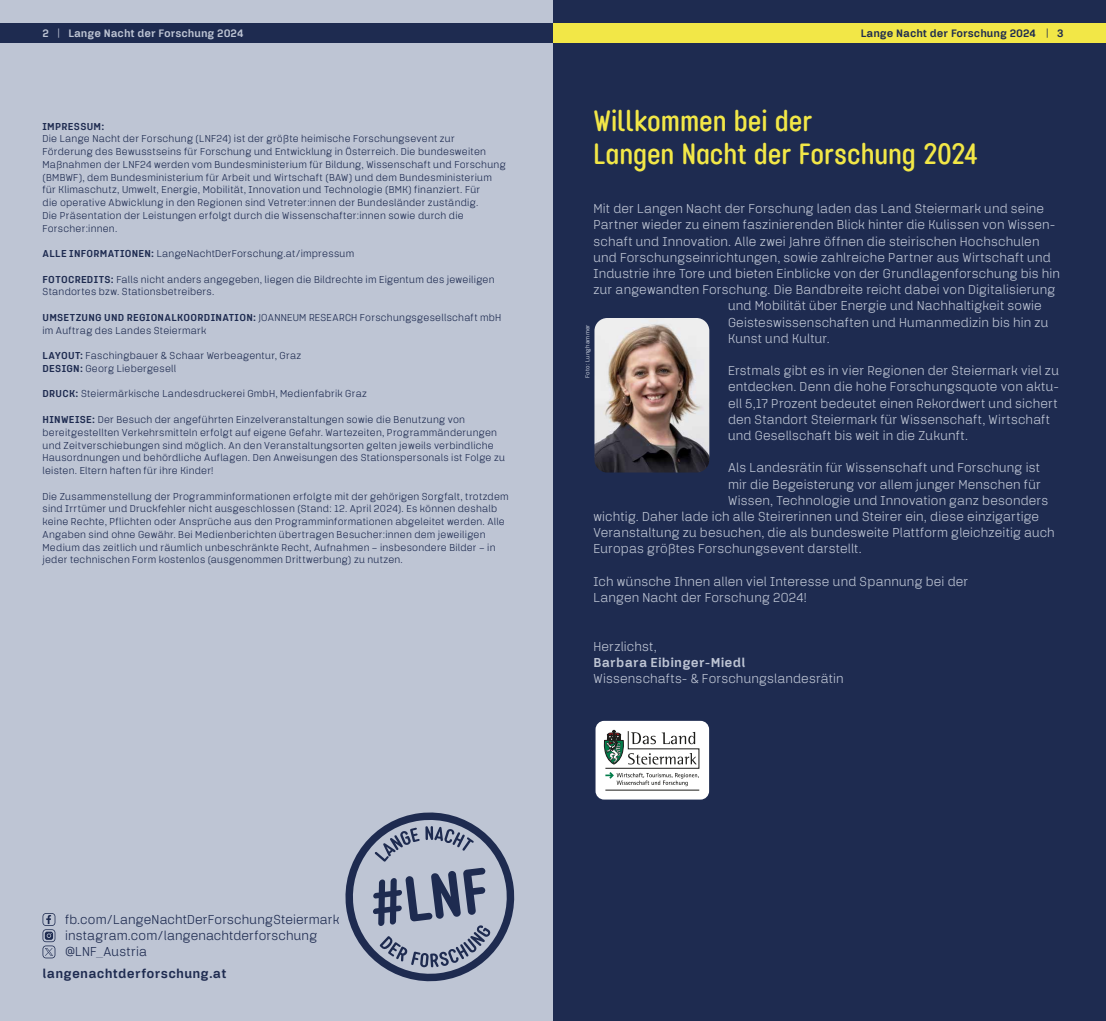
<style>
.page{position:relative;width:1106px;height:1021px;background:#fff}
.page>*{position:absolute;margin:0;border:0;box-sizing:border-box;transform-origin:0 0}
.t1{font:700 30px/33px "Benelux";letter-spacing:-.005em;color:#f2e747}
.t2{font:13.5px/16.2px "Klamp 205";letter-spacing:.015em;color:#bec5d4}
.t3{font:13.5px/16.2px "Klamp 205";letter-spacing:.015em;color:#1e2b50}
.t4{font:700 13.5px "Klamp 205";letter-spacing:.02em;color:#1e2b50}
.t5{font:700 13.5px "Klamp 205";letter-spacing:.015em;color:#bec5d4}
.t6{font:700 11.25px "Klamp 205";color:#bec5d4}
.t7{font:700 11.25px "Klamp 205";color:#1e2b50}
.t8{font:11.25px "Klamp 205";color:#bec5d4}
.t9{font:10.5px/12.8px "Klamp 205";letter-spacing:.025em;color:#1e2b50}
.t10{font:700 10.5px "Klamp 205";letter-spacing:.025em;color:#1e2b50}
.t11{font:500 6px "Klamp 205";letter-spacing:.035em;color:#bec5d4}
.s1{font-weight:400}
.s2{font-weight:700}
</style>
<div class="page">
<div style="left:0;top:0;width:1106px;height:1020px;background:#bec5d4"></div>
<div style="left:0;top:23px;width:553px;height:20px;background:#1e2b50"></div>
<svg style="left:345px;top:812px;width:170px;height:170px"></svg>
<div style="left:553px;top:0;width:553px;height:1020px;background:#1e2b50"></div>
<div style="left:553px;top:23px;width:553px;height:20px;background:#f2e747"></div>
<img style="left:594px;top:318px;width:115px;height:154px">
<div style="left:595px;top:720px;width:114px;height:79px;background:#fff;border-radius:9px"></div>
<hr style="left:605px;top:789px;width:94px;height:1px;background:#1d1d1b">
<svg style="left:603px;top:729px;width:96px;height:57px"></svg>
<svg style="left:43px;top:913px;width:12px;height:45px"></svg>
<p class="t6" style="left:43px;top:27px;width:202px">2 <span class="s1">|</span> Lange Nacht der Forschung 2024</p>
<p class="t8" style="left:1045px;top:26px;width:19px">| <span class="s2">3</span></p>
<p class="t7" style="left:860px;top:27px;width:176px">Lange Nacht der Forschung 2024</p>
<p class="t10" style="left:43px;top:120px;width:63px">IMPRESSUM:</p>
<p class="t9" style="left:43px;top:133px;width:465px">Die Lange Nacht der Forschung (LNF24) ist der größte heimische Forschungsevent zur Förderung des Bewusstseins für Forschung und Entwicklung in Österreich. Die bundesweiten Maßnahmen der LNF24 werden vom Bundesministerium für Bildung, Wissenschaft und Forschung (BMBWF), dem Bundesministerium für Arbeit und Wirtschaft (BAW) und dem Bundesministerium für Klimaschutz, Umwelt, Energie, Mobilität, Innovation und Technologie (BMK) finanziert. Für<br>die operative Abwicklung in den Regionen sind Vetreter:innen der Bundesländer zuständig.<br>Die Präsentation der Leistungen erfolgt durch die Wissenschafter:innen sowie durch die Forscher:innen.</p>
<p class="t9" style="left:43px;top:247px;width:313px"><span class="s2">ALLE INFORMATIONEN:</span> LangeNachtDerForschung.at/impressum</p>
<p class="t9" style="left:43px;top:273px;width:453px"><span class="s2">FOTOCREDITS:</span> Falls nicht anders angegeben, liegen die Bildrechte im Eigentum des jeweiligen<br>Standortes bzw. Stationsbetreibers.</p>
<p class="t9" style="left:43px;top:311px;width:460px"><span class="s2">UMSETZUNG UND REGIONALKOORDINATION:</span> JOANNEUM RESEARCH Forschungsgesellschaft mbH im Auftrag des Landes Steiermark</p>
<p class="t9" style="left:43px;top:349px;width:260px"><span class="s2">LAYOUT:</span> Faschingbauer &amp; Schaar Werbeagentur, Graz<br><span class="s2">DESIGN:</span> Georg Liebergesell</p>
<p class="t9" style="left:43px;top:388px;width:326px"><span class="s2">DRUCK:</span> Steiermärkische Landesdruckerei GmbH, Medienfabrik Graz</p>
<p class="t9" style="left:43px;top:413px;width:464px"><span class="s2">HINWEISE:</span> Der Besuch der angeführten Einzelveranstaltungen sowie die Benutzung von bereitgestellten Verkehrsmitteln erfolgt auf eigene Gefahr. Wartezeiten, Programmänderungen und Zeitverschiebungen sind möglich. An den Veranstaltungsorten gelten jeweils verbindliche Hausordnungen und behördliche Auflagen. Den Anweisungen des Stationspersonals ist Folge zu leisten. Eltern haften für ihre Kinder!</p>
<p class="t9" style="left:43px;top:490px;width:467px">Die Zusammenstellung der Programminformationen erfolgte mit der gehörigen Sorgfalt, trotzdem sind Irrtümer und Druckfehler nicht ausgeschlossen (Stand: 12. April 2024). Es können deshalb keine Rechte, Pflichten oder Ansprüche aus den Programminformationen abgeleitet werden. Alle Angaben sind ohne Gewähr. Bei Medienberichten übertragen Besucher:innen dem jeweiligen Medium das zeitlich und räumlich unbeschränkte Recht, Aufnahmen – insbesondere Bilder – in jeder technischen Form kostenlos (ausgenommen Drittwerbung) zu nutzen.</p>
<h1 class="t1" style="left:593px;top:106px;width:386px">Willkommen bei der<br>Langen Nacht der Forschung 2024</h1>
<p class="t2" style="left:593px;top:201px;width:452px">Mit der Langen Nacht der Forschung laden das Land Steiermark und seine</p>
<p class="t2" style="left:593px;top:217px;width:463px">Partner wieder zu einem faszinierenden Blick hinter die Kulissen von Wissen-</p>
<p class="t2" style="left:593px;top:233px;width:447px">schaft und Innovation. Alle zwei Jahre öffnen die steirischen Hochschulen</p>
<p class="t2" style="left:593px;top:249px;width:459px">und Forschungseinrichtungen, sowie zahlreiche Partner aus Wirtschaft und</p>
<p class="t2" style="left:593px;top:266px;width:468px">Industrie ihre Tore und bieten Einblicke von der Grundlagenforschung bis hin</p>
<p class="t2" style="left:593px;top:282px;width:463px">zur angewandten Forschung. Die Bandbreite reicht dabei von Digitalisierung</p>
<p class="t2" style="left:728px;top:298px;width:315px">und Mobilität über Energie und Nachhaltigkeit sowie</p>
<p class="t2" style="left:728px;top:314px;width:322px">Geisteswissenschaften und Humanmedizin bis hin zu</p>
<p class="t2" style="left:728px;top:330px;width:103px">Kunst und Kultur.</p>
<p class="t2" style="left:728px;top:363px;width:332px">Erstmals gibt es in vier Regionen der Steiermark viel zu entdecken. Denn die hohe Forschungsquote von aktu&shy;ell 5,17 Prozent bedeutet einen Rekordwert und sichert den Standort Steiermark für Wissenschaft, Wirtschaft und Gesellschaft bis weit in die Zukunft.</p>
<p class="t2" style="left:728px;top:460px;width:313px">Als Landesrätin für Wissenschaft und Forschung ist</p>
<p class="t2" style="left:728px;top:476px;width:314px">mir die Begeisterung vor allem junger Menschen für</p>
<p class="t2" style="left:728px;top:492px;width:322px">Wissen, Technologie und Innovation ganz besonders</p>
<p class="t2" style="left:593px;top:509px;width:447px">wichtig. Daher lade ich alle Steirerinnen und Steirer ein, diese einzigartige</p>
<p class="t2" style="left:593px;top:525px;width:463px">Veranstaltung zu besuchen, die als bundesweite Plattform gleichzeitig auch</p>
<p class="t2" style="left:593px;top:541px;width:270px">Europas größtes Forschungsevent darstellt.</p>
<p class="t2" style="left:593px;top:573px;width:376px">Ich wünsche Ihnen allen viel Interesse und Spannung bei der<br>Langen Nacht der Forschung 2024!</p>
<p class="t2" style="left:593px;top:638px;width:65px">Herzlichst,</p>
<p class="t5" style="left:593px;top:655px;width:154px">Barbara Eibinger-Miedl</p>
<p class="t2" style="left:593px;top:671px;width:251px">Wissenschafts- &amp; Forschungslandesrätin</p>
<p class="t11" style="left:584px;top:378px;width:55px;rotate:-90deg">Foto: Lunghammer</p>
<p class="t3" style="left:65px;top:911px;width:276px">fb.com/LangeNachtDerForschungSteiermark instagram.com/langenachtderforschung @LNF_Austria</p>
<p class="t4" style="left:43px;top:966px;width:185px">langenachtderforschung.at</p>
</div>
